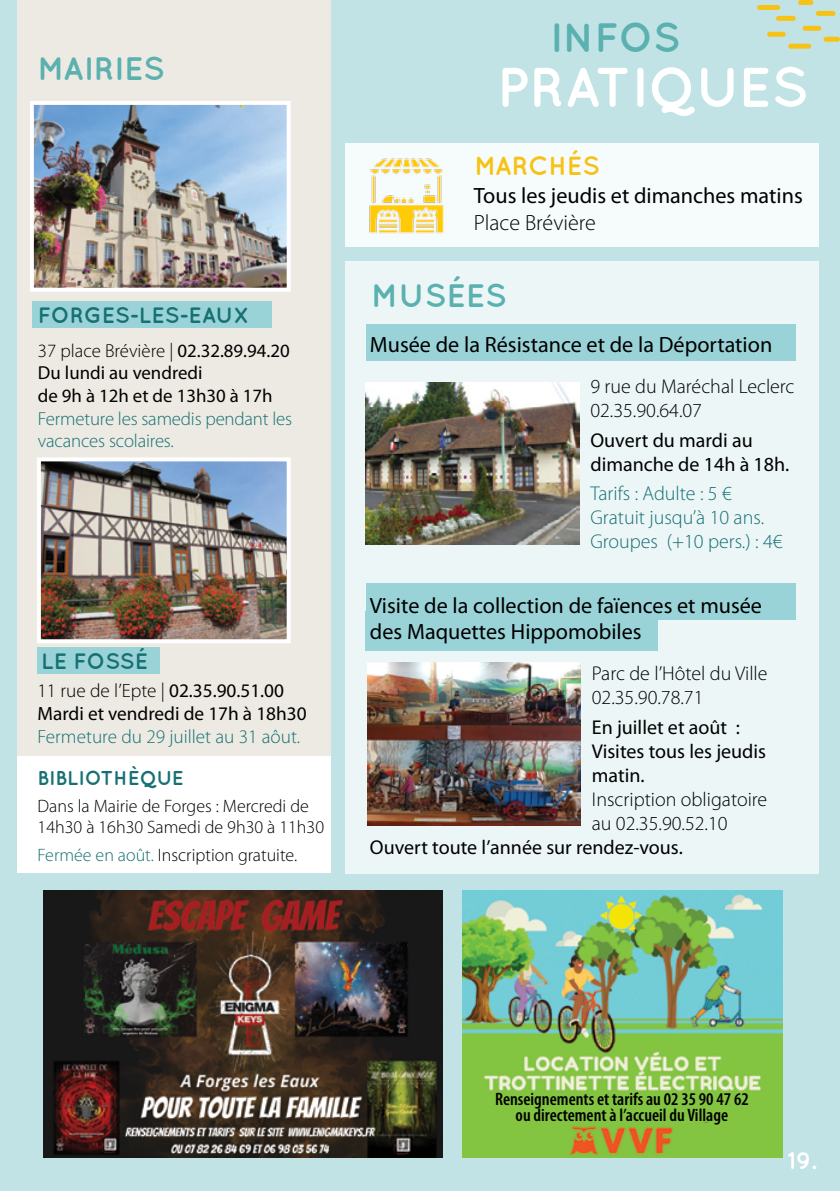
<style>
.page{position:relative;width:840px;height:1191px;background:#fff}
.page>*{position:absolute;margin:0;border:0;box-sizing:border-box;transform-origin:0 0}
.t1{font:700 55.8px "Quicksand";color:#fff}
.t2{font:700 41px "Quicksand";color:#5bb0b0}
.t3{font:700 32.4px "Quicksand";color:#5bb0b0}
.t4{font:700 26.2px "Quicksand";color:#f6c216}
.t5{font:700 24px "Quicksand";color:#fff}
.t6{font:22.2px/26.6px "Myriad Pro";color:#000}
.t7{font:700 22.2px "Quicksand";color:#177073}
.t8{font:300 22.2px "Myriad Pro";color:#000}
.t9{font:20px/24px "Myriad Pro";color:#000}
.t10{font:300 20px/24px "Myriad Pro";color:#000}
.t11{font:300 20px/24px "Myriad Pro";color:#177073}
.t12{font:700 20px "Quicksand";color:#177073}
.t13{font:19.2px/23.2px "Myriad Pro";color:#000}
.t14{font:300 19.2px "Myriad Pro";color:#177073}
.t15{font:18.8px/22.6px "Myriad Pro";color:#000}
.t16{font:300 18.8px/22.6px "Myriad Pro";letter-spacing:-.01em;color:#177073}
.t17{font:300 18px/21.6px "Myriad Pro";color:#000}
.t18{font:600 condensed 18px/16px "Myriad Pro";color:#000;text-align:center}
.s1{font-weight:300}
.s2{color:#177073}
</style>
<div class="page">
<div style="left:0;top:0;width:839px;height:1191px;background:#c1e3e6"></div>
<div style="left:18px;top:0;width:313px;height:873px;background:#edeae3"></div>
<img style="left:35px;top:106px;width:250px;height:181px">
<div style="left:30px;top:101px;width:260px;height:191px;border:4px solid #fff"></div>
<img style="left:42px;top:462px;width:243px;height:176px">
<div style="left:37px;top:457px;width:253px;height:186px;border:4px solid #fff"></div>
<div style="left:32px;top:301px;width:240px;height:26px;background:#99d3d8"></div>
<div style="left:38px;top:647px;width:122px;height:26px;background:#99d3d8"></div>
<div style="left:345px;top:261px;width:473px;height:612px;background:#ecf6f7"></div>
<div style="left:365px;top:324px;width:430px;height:36px;background:#99d3d8"></div>
<div style="left:365px;top:583px;width:430px;height:37px;background:#99d3d8"></div>
<div style="left:365px;top:611px;width:292px;height:39px;background:#99d3d8"></div>
<img style="left:365px;top:382px;width:213px;height:162px">
<img style="left:367px;top:663px;width:213px;height:162px">
<svg style="left:757px;top:0;width:82px;height:49px"></svg>
<div style="left:18px;top:756px;width:313px;height:116px;background:#fff"></div>
<img style="left:462px;top:890px;width:320px;height:267px">
<div style="left:345px;top:143px;width:473px;height:104px;background:#f6fbfb"></div>
<img style="left:369px;top:158px;width:75px;height:76px">
<div style="left:486px;top:1091px;width:270px;height:30px;background:#83c441"></div>
<img style="left:43px;top:890px;width:400px;height:267px">
<h3 class="t3" style="left:38px;top:49px;width:129px">MAIRIES</h3>
<p class="t7" style="left:38px;top:302px;width:213px">FORGES-LES-EAUX</p>
<p class="t15" style="left:38px;top:339px;width:253px"><span class="s1">37 place Brévière |</span> 02.32.89.94.20<br>Du lundi au vendredi<br>de 9h à 12h et de 13h30 à 17h</p>
<p class="t16" style="left:38px;top:407px;width:256px">Fermeture les samedis pendant les vacances scolaires.</p>
<p class="t7" style="left:41px;top:647px;width:108px">LE FOSSÉ</p>
<p class="t13" style="left:38px;top:678px;width:270px"><span class="s1">11 rue de l’Epte |</span> 02.35.90.51.00<br>Mardi et vendredi de 17h à 18h30</p>
<p class="t14" style="left:38px;top:726px;width:264px">Fermeture du 29 juillet au 31 aôut.</p>
<p class="t12" style="left:38px;top:765px;width:54px">BI BLIOTH</p>
<p class="t12" style="left:128px;top:765px;width:27px">ÈQUE</p>
<p class="t17" style="left:38px;top:795px;width:288px">Dans la Mairie de Forges : Mercredi de<br>14h30 à 16h30 Samedi de 9h30 à 11h30</p>
<p class="t17" style="left:38px;top:844px;width:261px"><span class="s2">Fermée en août.</span> Inscription gratuite.</p>
<h2 class="t2" style="left:550px;top:13px;width:98px">IN FOS</h2>
<h1 class="t1" style="left:496px;top:54px;width:35px">PRATIQUES</h1>
<p class="t4" style="left:474px;top:150px;width:127px">MARCHÉS</p>
<p class="t6" style="left:473px;top:182px;width:330px">Tous les jeudis et dimanches matins</p>
<p class="t8" style="left:473px;top:210px;width:123px">Place Brévière</p>
<h3 class="t3" style="left:371px;top:277px;width:137px">MUSÉES</h3>
<p class="t6" style="left:370px;top:331px;width:403px">Musée de la Résistance et de la Déportation</p>
<p class="t10" style="left:590px;top:374px;width:205px">9 rue du Maréchal Leclerc<br>02.35.90.64.07</p>
<p class="t9" style="left:590px;top:427px;width:200px">Ouvert du mardi au dimanche de 14h à 18h.</p>
<p class="t11" style="left:590px;top:482px;width:193px">Tarifs : Adulte : 5 €<br>Gratuit jusqu’à 10 ans.<br>Groupes (+10 pers.) : 4€</p>
<p class="t6" style="left:370px;top:591px;width:393px">Visite de la collection de faïences et musée des Maquettes Hippomobiles</p>
<p class="t10" style="left:591px;top:662px;width:177px">Parc de l’Hôtel du Ville<br>02.35.90.78.71</p>
<p class="t9" style="left:591px;top:715px;width:176px">En juillet et août :<br>Visites tous les jeudis matin.</p>
<p class="t10" style="left:591px;top:787px;width:177px">Inscription obligatoire au 02.35.90.52.10</p>
<p class="t9" style="left:370px;top:835px;width:314px">Ouvert toute l’année sur rendez-vous.</p>
<p class="t18" style="left:495px;top:1091px;width:255px">Renseignements et tarifs au 02 35 90 47 62 ou directement à l’accueil du Village</p>
<p class="t5" style="left:787px;top:1146px;width:30px">19.</p>
</div>
